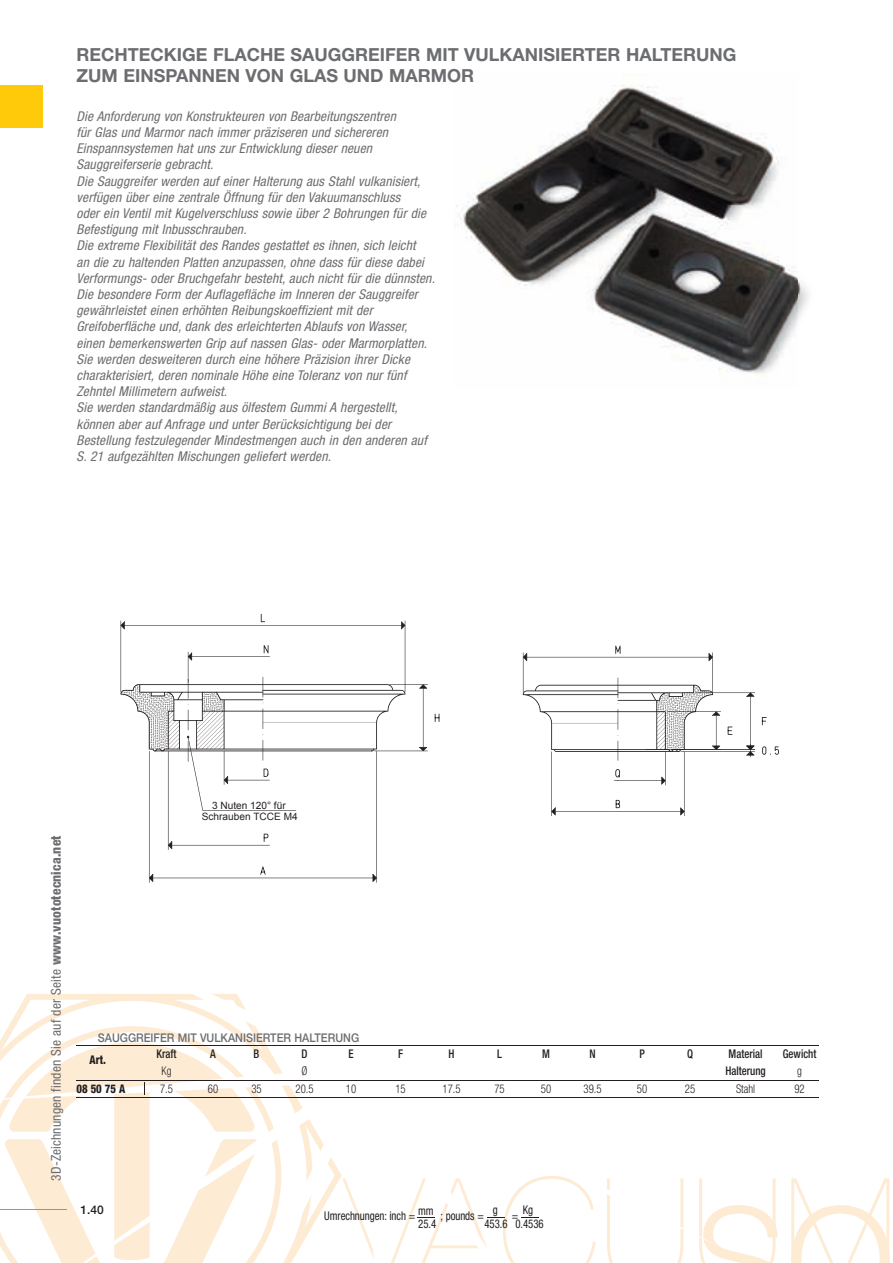
<style>
.page{position:relative;width:893px;height:1263px;background:#fff}
.page>*{position:absolute;margin:0;border:0;box-sizing:border-box;transform-origin:0 0}
.t1{font:700 18px/21.6px "Helvetica Neue";color:#6c6d70}
.t2{font:italic condensed 13.5px/16.2px "Helvetica Neue";letter-spacing:.01em;color:#6c6d70}
.t3{font:condensed 13.5px "Helvetica Neue";letter-spacing:.01em;color:#6c6d70}
.t4{font:condensed 12px "Helvetica Neue";letter-spacing:-.005em;color:#231f20;scale:.9 1}
.t5{font:300 condensed 12px "Helvetica Neue";letter-spacing:-.005em;color:#231f20;scale:.9 1}
.t6{font:500 condensed 12px "Helvetica Neue";color:#231f20;scale:.9 1}
.t7{font:500 12px "Helvetica Neue";color:#6c6d70;scale:.9 1}
.t8{font:800 condensed 12px "Helvetica Neue";letter-spacing:-.005em;color:#231f20;scale:.9 1}
.t9{font:500 12px "Helvetica Neue";color:#231f20}
.t10{font:10.05px/11.6px "Arial";color:#231f20;text-align:center}
.s1{font-weight:800}
</style>
<div class="page">
<svg style="left:757px;top:1178px;width:21px;height:85px"></svg>
<svg style="left:0;top:681px;width:757px;height:582px"></svg>
<svg style="left:427px;top:681px;width:14px;height:202px"></svg>
<svg style="left:435px;top:681px;width:7px;height:134px"></svg>
<svg style="left:120px;top:614px;width:308px;height:268px"></svg>
<svg style="left:762px;top:717px;width:5px;height:8px"></svg>
<svg style="left:762px;top:746px;width:17px;height:9px"></svg>
<svg style="left:523px;top:646px;width:232px;height:170px"></svg>
<img style="left:456px;top:85px;width:353px;height:289px">
<svg style="left:342px;top:1176px;width:254px;height:87px"></svg>
<hr style="left:77px;top:1045px;width:742px;height:1px;background:#231f20">
<hr style="left:77px;top:1080px;width:742px;height:1px;background:#231f20">
<hr style="left:77px;top:1097px;width:742px;height:1px;background:#231f20">
<svg style="left:144px;top:1083px;width:1px;height:12px"></svg>
<div style="left:0;top:85px;width:43px;height:43px;background:#feca0a"></div>
<svg style="left:791px;top:1178px;width:99px;height:85px"></svg>
<svg style="left:0;top:1139px;width:259px;height:124px"></svg>
<h1 class="t1" style="left:77px;top:43px;width:661px">RECHTECKIGE FLACHE SAUGGREIFER MIT VULKANISIERTER HALTERUNG<br>ZUM EINSPANNEN VON GLAS UND MARMOR</h1>
<p class="t2" style="left:77px;top:108px;width:360px">Die Anforderung von Konstrukteuren von Bearbeitungszentren<br>für Glas und Marmor nach immer präziseren und sichereren Einspannsystemen hat uns zur Entwicklung dieser neuen Sauggreiferserie gebracht.<br>Die Sauggreifer werden auf einer Halterung aus Stahl vulkanisiert, verfügen über eine zentrale Öffnung für den Vakuumanschluss<br>oder ein Ventil mit Kugelverschluss sowie über 2 Bohrungen für die Befestigung mit Inbusschrauben.<br>Die extreme Flexibilität des Randes gestattet es ihnen, sich leicht<br>an die zu haltenden Platten anzupassen, ohne dass für diese dabei Verformungs- oder Bruchgefahr besteht, auch nicht für die dünnsten.<br>Die besondere Form der Auflagefläche im Inneren der Sauggreifer gewährleistet einen erhöhten Reibungskoeffizient mit der Greifoberfläche und, dank des erleichterten Ablaufs von Wasser, einen bemerkenswerten Grip auf nassen Glas- oder Marmorplatten.<br>Sie werden desweiteren durch eine höhere Präzision ihrer Dicke charakterisiert, deren nominale Höhe eine Toleranz von nur fünf Zehntel Millimetern aufweist.<br>Sie werden standardmäßig aus ölfestem Gummi A hergestellt, können aber auf Anfrage und unter Berücksichtigung bei der Bestellung festzulegender Mindestmengen auch in den anderen auf S. 21 aufgezählten Mischungen geliefert werden.</p>
<p class="t3" style="left:48px;top:1181px;width:347px;rotate:-90deg">3d-zeichnungen finden sie auf der seite <span class="s1">www.vuototecnica.net</span></p>
<p class="t10" style="left:202px;top:799px;width:97px">3 Nuten 120° für<br>Schrauben TCCE M4</p>
<p class="t7" style="left:98px;top:1031px;width:292px">SAUGGREIFER MIT VULKANISIERTER HALTERUNG</p>
<p class="t8" style="left:90px;top:1053px;width:20px">Art.</p>
<p class="t6" style="left:157px;top:1047px;width:24px">Kraft</p>
<p class="t6" style="left:210px;top:1047px;width:8px">A</p>
<p class="t6" style="left:254px;top:1047px;width:8px">B</p>
<p class="t6" style="left:302px;top:1047px;width:8px">D</p>
<p class="t6" style="left:348px;top:1047px;width:7px">E</p>
<p class="t6" style="left:398px;top:1047px;width:7px">F</p>
<p class="t6" style="left:449px;top:1047px;width:8px">H</p>
<p class="t6" style="left:497px;top:1047px;width:7px">L</p>
<p class="t6" style="left:542px;top:1047px;width:10px">M</p>
<p class="t6" style="left:589px;top:1047px;width:8px">N</p>
<p class="t6" style="left:639px;top:1047px;width:8px">P</p>
<p class="t6" style="left:687px;top:1047px;width:8px">Q</p>
<p class="t6" style="left:729px;top:1047px;width:39px">Material</p>
<p class="t6" style="left:783px;top:1047px;width:39px">Gewicht</p>
<p class="t5" style="left:162px;top:1064px;width:13px">Kg</p>
<p class="t5" style="left:302px;top:1064px;width:8px">Ø</p>
<p class="t6" style="left:725px;top:1064px;width:46px">Halterung</p>
<p class="t5" style="left:797px;top:1064px;width:7px">g</p>
<p class="t8" style="left:77px;top:1081px;width:56px">08 50 75 A</p>
<p class="t5" style="left:160px;top:1081px;width:16px">7.5</p>
<p class="t5" style="left:208px;top:1081px;width:13px">60</p>
<p class="t5" style="left:251px;top:1081px;width:13px">35</p>
<p class="t5" style="left:296px;top:1081px;width:21px">20.5</p>
<p class="t5" style="left:346px;top:1081px;width:13px">10</p>
<p class="t5" style="left:395px;top:1081px;width:13px">15</p>
<p class="t5" style="left:443px;top:1081px;width:21px">17.5</p>
<p class="t5" style="left:494px;top:1081px;width:13px">75</p>
<p class="t5" style="left:541px;top:1081px;width:13px">50</p>
<p class="t5" style="left:584px;top:1081px;width:21px">39.5</p>
<p class="t5" style="left:637px;top:1081px;width:13px">50</p>
<p class="t5" style="left:685px;top:1081px;width:13px">25</p>
<p class="t5" style="left:736px;top:1081px;width:23px">Stahl</p>
<p class="t5" style="left:794px;top:1081px;width:13px">92</p>
<p class="t9" style="left:81px;top:1202px;width:25px">1.40</p>
<p class="t4" style="left:418px;top:1204px;width:19px">mm</p>
<p class="t4" style="left:493px;top:1202px;width:7px">g</p>
<p class="t4" style="left:523px;top:1203px;width:13px">kg</p>
<p class="t4" style="left:324px;top:1208px;width:103px">umrechnungen: inch =</p>
<p class="t4" style="left:440px;top:1208px;width:50px">; pounds =</p>
<p class="t4" style="left:512px;top:1208px;width:9px">=</p>
<p class="t4" style="left:418px;top:1216px;width:21px">25.4</p>
<p class="t4" style="left:484px;top:1216px;width:67px">453.6 0.4536</p>
</div>
